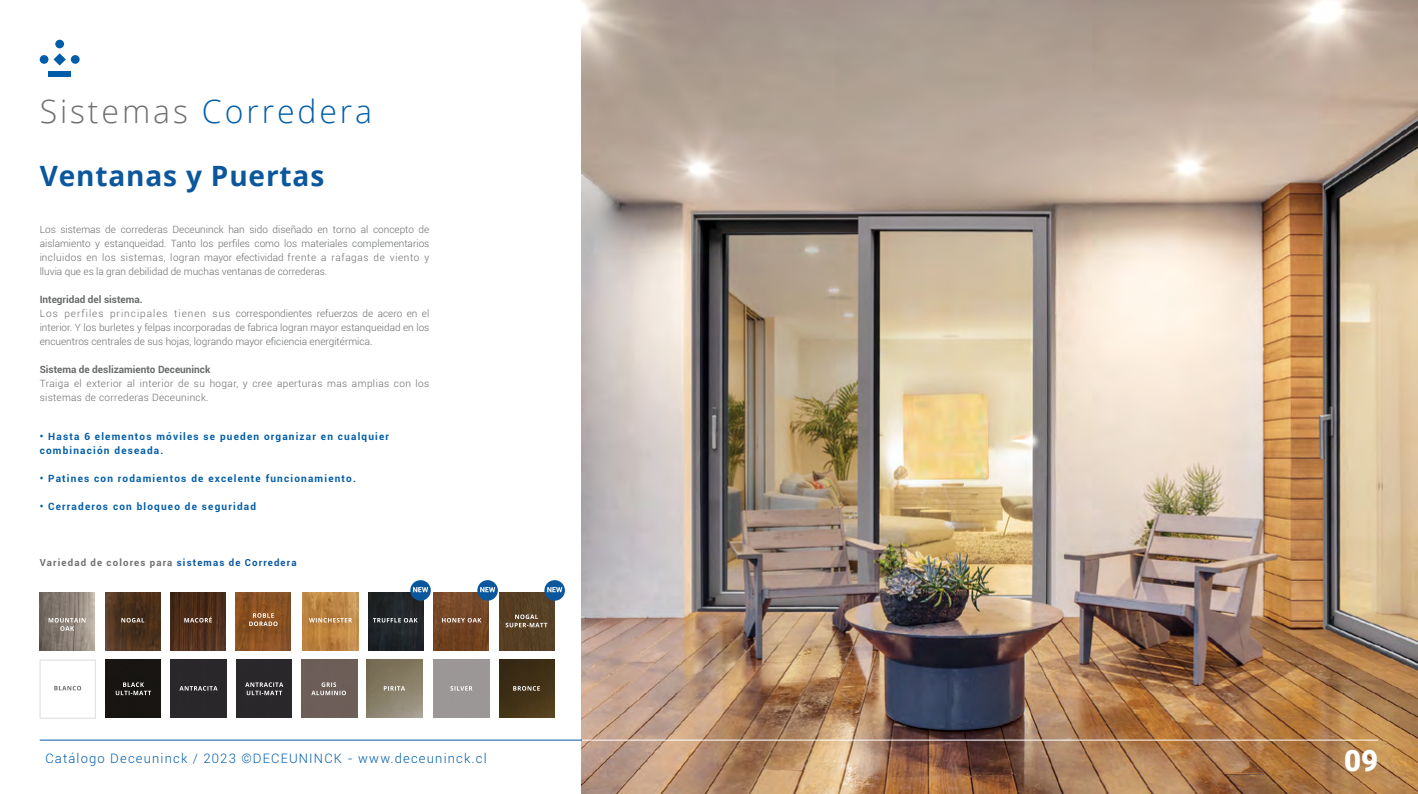
<style>
.page{position:relative;width:1418px;height:794px;background:#fff}
.page>*{position:absolute;margin:0;border:0;box-sizing:border-box;transform-origin:0 0}
.t1{font:300 32px "Open Sans";letter-spacing:.09em;color:#005da9}
.t2{font:900 29.4px "Roboto";color:#fff}
.t3{font:700 28px "Open Sans";letter-spacing:.03em;color:#0a579d}
.t4{font:300 13px "Roboto";letter-spacing:.09em;color:#005da9}
.t5{font:300 10px/14px "Roboto";color:#686a6b;text-align:justify}
.t6{font:700 10px/14px "Roboto";letter-spacing:.12em;color:#005da9}
.t7{font:300 10px/14px "Roboto";letter-spacing:.04em;color:#686a6b}
.t8{font:700 10px "Roboto";color:#686a6b}
.t9{font:700 9.6px "Roboto";letter-spacing:.12em;color:#706f6f}
.s1{color:#706f6f}
.s2{color:#0a579d}
</style>
<div class="page">
<img style="left:582px;top:0;width:835px;height:794px">
<hr style="left:40px;top:740px;width:542px;height:1px;background:#005da9">
<svg style="left:53px;top:53px;width:13px;height:13px"></svg>
<div style="left:48px;top:71px;width:23px;height:6px;background:#005da9"></div>
<div style="left:71px;top:55px;width:9px;height:9px;background:#005da9;border-radius:50%"></div>
<div style="left:40px;top:55px;width:8px;height:9px;background:#005da9;border-radius:50%"></div>
<div style="left:55px;top:40px;width:9px;height:8px;background:#005da9;border-radius:50%"></div>
<hr style="left:582px;top:740px;width:796px;height:1px;background:#fff">
<img style="left:368px;top:592px;width:55px;height:58px">
<img style="left:433px;top:592px;width:55px;height:58px">
<div style="left:40px;top:659px;width:56px;height:59px;background:#fff;border:1px solid #dedddd"></div>
<div style="left:106px;top:659px;width:55px;height:58px;background:#171512"></div>
<img style="left:105px;top:592px;width:56px;height:58px">
<div style="left:301px;top:659px;width:56px;height:58px;background:#6c5e58"></div>
<img style="left:40px;top:592px;width:55px;height:58px">
<div style="left:171px;top:659px;width:55px;height:58px;background:#2a272a"></div>
<div style="left:236px;top:659px;width:56px;height:58px;background:#2a272a"></div>
<img style="left:170px;top:592px;width:56px;height:58px">
<img style="left:302px;top:592px;width:56px;height:58px">
<img style="left:366px;top:659px;width:56px;height:58px">
<img style="left:236px;top:592px;width:55px;height:58px">
<img style="left:499px;top:659px;width:55px;height:58px">
<div style="left:499px;top:592px;width:55px;height:58px;background:#563f23"></div>
<div style="left:434px;top:659px;width:55px;height:58px;background:#9c9797"></div>
<svg style="left:49px;top:618px;width:36px;height:13px"></svg>
<svg style="left:121px;top:618px;width:23px;height:4px"></svg>
<svg style="left:184px;top:616px;width:28px;height:6px"></svg>
<svg style="left:249px;top:613px;width:28px;height:13px"></svg>
<svg style="left:309px;top:618px;width:43px;height:4px"></svg>
<svg style="left:373px;top:618px;width:44px;height:4px"></svg>
<svg style="left:442px;top:618px;width:39px;height:4px"></svg>
<svg style="left:505px;top:614px;width:42px;height:13px"></svg>
<svg style="left:513px;top:686px;width:27px;height:4px"></svg>
<svg style="left:54px;top:686px;width:27px;height:4px"></svg>
<svg style="left:116px;top:682px;width:35px;height:13px"></svg>
<svg style="left:311px;top:682px;width:35px;height:13px"></svg>
<svg style="left:384px;top:686px;width:21px;height:4px"></svg>
<svg style="left:450px;top:686px;width:22px;height:4px"></svg>
<svg style="left:245px;top:682px;width:38px;height:13px"></svg>
<svg style="left:179px;top:686px;width:38px;height:4px"></svg>
<div style="left:544px;top:580px;width:21px;height:20px;background:#0a579d;border-radius:50%"></div>
<div style="left:477px;top:580px;width:21px;height:20px;background:#0a579d;border-radius:50%"></div>
<div style="left:410px;top:580px;width:21px;height:20px;background:#0a579d;border-radius:50%"></div>
<svg style="left:547px;top:587px;width:15px;height:5px"></svg>
<svg style="left:480px;top:587px;width:15px;height:5px"></svg>
<svg style="left:413px;top:587px;width:15px;height:5px"></svg>
<h1 class="t1" style="left:40px;top:89px;width:334px"><span class="s1">Sistemas</span> Corredera</h1>
<h3 class="t3" style="left:40px;top:156px;width:286px">Ventanas y Puertas</h3>
<p class="t5" style="left:40px;top:222px;width:391px">Los sistemas de correderas Deceuninck han sido diseñado en torno al concepto de aislamiento y estanqueidad. Tanto los perfiles como los materiales complementarios incluidos en los sistemas, logran mayor efectividad frente a rafagas de viento y lluvia que es la gran debilidad de muchas ventanas de correderas.</p>
<p class="t8" style="left:40px;top:293px;width:104px">Integridad del sistema.</p>
<p class="t5" style="left:40px;top:306px;width:391px">Los perfiles principales tienen sus correspondientes refuerzos de acero en el interior. Y los burletes y felpas incorporadas de fabrica logran mayor estanqueidad en los encuentros centrales de sus hojas, logrando mayor eficiencia energitérmica.</p>
<p class="t8" style="left:40px;top:363px;width:172px">Sistema de deslizamiento Deceuninck</p>
<p class="t7" style="left:40px;top:376px;width:391px">Traiga el exterior al interior de su hogar, y cree aperturas mas amplias con los sistemas de correderas Deceuninck.</p>
<p class="t6" style="left:40px;top:429px;width:351px">• Hasta 6 elementos móviles se pueden organizar en cualquier combinación deseada.</p>
<p class="t6" style="left:40px;top:471px;width:318px">• Patines con rodamientos de excelente funcionamiento.</p>
<p class="t6" style="left:40px;top:499px;width:218px">• Cerraderos con bloqueo de seguridad</p>
<p class="t9" style="left:40px;top:555px;width:258px">Variedad de colores para <span class="s2">sistemas de Corredera</span></p>
<h3 class="t4" style="left:45px;top:749px;width:443px">Catálogo Deceuninck / 2023 ©DECEUNINCK - www.deceuninck.cl</h3>
<h2 class="t2" style="left:1344px;top:739px;width:36px">09</h2>
</div>
